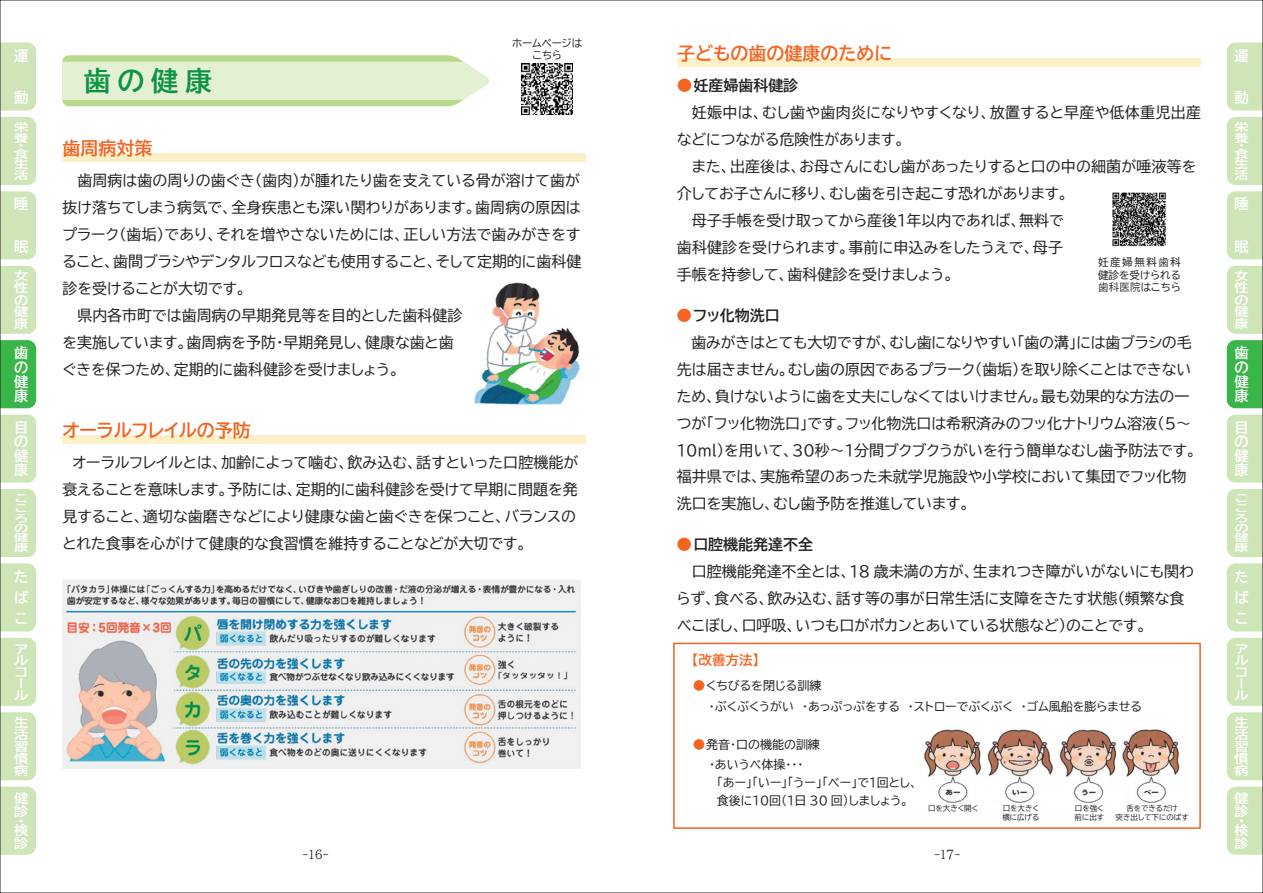
<style>
.page{position:relative;width:1263px;height:893px;background:#fff}
.page>*{position:absolute;margin:0;border:0;box-sizing:border-box;transform-origin:0 0}
.t1{font:27px "BIZ UDP Gothic Bold";color:#0d9344}
.t2{font:18px "BIZ UDP Gothic Bold";color:#f36421}
.t3{font:15px/26.8px "BIZ UDP Gothic";color:#231f20}
.t4{font:15px/26.8px "BIZ UDP Gothic";letter-spacing:.02em;color:#231f20}
.t5{font:15px "BIZ UDP Gothic Bold";color:#231f20}
.t6{font:14.25px/14.1px "BIZ UDP Gothic Bold";color:#fff;text-align:justify}
.t7{font:13.5px "BIZ UDP Gothic Bold";color:#f36421}
.t8{font:12.9px/12.8px "BIZ UDP Gothic Bold";color:#fff;text-align:justify;scale:1.11 1}
.t9{font:12.15px/12px "BIZ UDP Gothic Bold";color:#fff;text-align:justify;scale:1.18 1}
.t10{font:12px/20.5px "BIZ UDP Gothic";color:#231f20}
.t11{font:12px "BIZ UDP Mincho Medium";color:#231f20}
.t12{font:10.65px/10.6px "BIZ UDP Gothic Bold";color:#fff;text-align:justify;scale:1.33 1}
.t13{font:10.5px/12.8px "BIZ UDP Gothic";color:#231f20}
.t14{font:10.5px "Koz Go Pr 6 N";color:#231f20}
.t15{font:10.05px/9.9px "BIZ UDP Gothic Bold";color:#fff;scale:1.43 1}
.t16{font:7.5px/9px "BIZ UDP Gothic";color:#231f20}
.s1{color:#f36421}
.s2{font-family:"Koz Go Pr 6 N"}
.s3{font-family:"BIZ UDP Gothic"}
</style>
<div class="page">
<div style="left:62px;top:435px;width:523px;height:8px;background:#fef0c6"></div>
<div style="left:62px;top:153px;width:523px;height:9px;background:#fef0c6"></div>
<img style="left:62px;top:580px;width:519px;height:188px">
<img style="left:474px;top:282px;width:106px;height:123px">
<div style="left:677px;top:58px;width:523px;height:9px;background:#fef0c6"></div>
<div style="left:673px;top:643px;width:528px;height:186px;border:2px solid #f36421"></div>
<img style="left:923px;top:729px;width:257px;height:74px">
<img style="left:522px;top:64px;width:51px;height:51px">
<svg style="left:62px;top:55px;width:427px;height:51px;background:#dbebc4"></svg>
<img style="left:1112px;top:192px;width:54px;height:55px">
<div style="left:1227px;top:787px;width:34px;height:68px;background:#cee5b8"></div>
<div style="left:1227px;top:712px;width:34px;height:68px;background:#cee5b8"></div>
<div style="left:1227px;top:638px;width:34px;height:68px;background:#cee5b8"></div>
<div style="left:1227px;top:563px;width:34px;height:68px;background:#cee5b8"></div>
<div style="left:1227px;top:489px;width:34px;height:68px;background:#cee5b8"></div>
<div style="left:1227px;top:415px;width:34px;height:68px;background:#cee5b8"></div>
<div style="left:1227px;top:266px;width:34px;height:68px;background:#cee5b8"></div>
<div style="left:1227px;top:191px;width:34px;height:68px;background:#cee5b8"></div>
<div style="left:1227px;top:117px;width:34px;height:68px;background:#cee5b8"></div>
<div style="left:1227px;top:43px;width:34px;height:68px;background:#cee5b8"></div>
<div style="left:2px;top:43px;width:34px;height:68px;background:#cee5b8"></div>
<div style="left:2px;top:117px;width:34px;height:68px;background:#cee5b8"></div>
<div style="left:2px;top:191px;width:34px;height:68px;background:#cee5b8"></div>
<div style="left:2px;top:266px;width:34px;height:68px;background:#cee5b8"></div>
<div style="left:2px;top:415px;width:34px;height:68px;background:#cee5b8"></div>
<div style="left:2px;top:489px;width:34px;height:68px;background:#cee5b8"></div>
<div style="left:2px;top:563px;width:34px;height:68px;background:#cee5b8"></div>
<div style="left:2px;top:638px;width:34px;height:68px;background:#cee5b8"></div>
<div style="left:2px;top:712px;width:34px;height:68px;background:#cee5b8"></div>
<div style="left:2px;top:787px;width:34px;height:68px;background:#cee5b8"></div>
<div style="left:1227px;top:340px;width:34px;height:68px;background:#3ab54a"></div>
<div style="left:2px;top:340px;width:34px;height:68px;background:#3ab54a"></div>
<p class="t13" style="left:512px;top:37px;width:72px;line-height:12px;text-align:center">ホームページはこちら</p>
<p class="t2" style="left:677px;top:44px;width:217px">子どもの歯の健康のために</p>
<p class="t5" style="left:677px;top:78px;width:123px"><span class="s1">●</span>妊産婦歯科健診</p>
<p class="t4" style="left:677px;top:99px;width:526px;text-indent:15px">妊娠中は、むし歯や歯肉炎になりやすくなり、放置すると早産や低体重児出産などにつながる危険性があります。</p>
<p class="t3" style="left:692px;top:153px;width:506px">また、出産後は、お母さんにむし歯があったりすると口の中の細菌が唾液等を</p>
<p class="t3" style="left:677px;top:180px;width:392px">介してお子さんに移り、むし歯を引き起こす恐れがあります。</p>
<p class="t3" style="left:692px;top:207px;width:374px">母子手帳を受け取ってから産後１年以内であれば、無料で</p>
<p class="t3" style="left:677px;top:234px;width:388px">歯科健診を受けられます。事前に申込みをしたうえで、母子</p>
<p class="t3" style="left:677px;top:261px;width:278px">手帳を持参して、歯科健診を受けましょう。</p>
<p class="t5" style="left:677px;top:308px;width:104px"><span class="s1">●</span>フッ化物洗口</p>
<p class="t3" style="left:677px;top:329px;width:521px;text-indent:14px">歯みがきはとても大切ですが、むし歯になりやすい「歯の溝」には歯ブラシの毛先は届きません。むし歯の原因であるプラーク（歯垢）を取り除くことはできないため、負けないように歯を丈夫にしなくてはいけません。最も効果的な方法の一つが「フッ化物洗口」です。フッ化物洗口は希釈済みのフッ化ナトリウム溶液（５〜10ml）を用いて、３０秒〜１分間ブクブクうがいを行う簡単なむし歯予防法です。福井県では、実施希望のあった未就学児施設や小学校において集団でフッ化物洗口を実施し、むし歯予防を推進しています。</p>
<p class="t5" style="left:677px;top:537px;width:138px"><span class="s1">●</span>口腔機能発達不全</p>
<p class="t3" style="left:677px;top:558px;width:518px;text-indent:15px">口腔機能発達不全とは、18 歳未満の方が、生まれつき障がいがないにも関わらず、食べる、飲み込む、話す等の事が日常生活に支障をきたす状態（頻繁な食べこぼし、口呼吸、いつも口がポカンとあいている状態など）のことです。</p>
<p class="t7" style="left:692px;top:653px;width:69px">【改善方法】</p>
<p class="t10" style="left:709px;top:675px;width:434px;text-indent:-16px"><span class="s1">●</span>くちびるを閉じる訓練<br>・ぶくぶくうがい ・あっぷっぷをする ・ストローでぶくぶく ・ゴム風船を膨らませる</p>
<p class="t10" style="left:693px;top:734px;width:128px;text-align:center"><span class="s1">●</span>発音・口の機能の訓練・あいうべ体操・・・</p>
<p class="t10" style="left:717px;top:774px;width:202px;line-height:18px">「あー」「いー」「うー」「べー」で１回とし、食後に１０回（１日 30 回）しましょう。</p>
<p class="t6" style="left:14px;top:48px;width:16px">運</p>
<p class="t6" style="left:1234px;top:48px;width:16px">運</p>
<h1 class="t1" style="left:84px;top:67px;width:130px">歯の健康</h1>
<p class="t6" style="left:14px;top:81px;width:17px">　</p>
<p class="t6" style="left:14px;top:91px;width:15px">動</p>
<p class="t12" style="left:14px;top:122px;width:12px">栄養・</p>
<p class="t12" style="left:14px;top:148px;width:12px">食生活</p>
<p class="t6" style="left:14px;top:197px;width:15px">睡</p>
<p class="t6" style="left:14px;top:230px;width:17px">　</p>
<p class="t6" style="left:14px;top:240px;width:16px">眠</p>
<p class="t9" style="left:14px;top:270px;width:13px">女性の健康</p>
<p class="t6" style="left:1234px;top:81px;width:17px">　</p>
<p class="t6" style="left:1234px;top:91px;width:15px">動</p>
<p class="t12" style="left:1234px;top:122px;width:12px">栄養・</p>
<p class="t12" style="left:1234px;top:148px;width:12px">食生活</p>
<p class="t6" style="left:1234px;top:197px;width:15px">睡</p>
<p class="t6" style="left:1234px;top:240px;width:16px">眠</p>
<p class="t9" style="left:1234px;top:270px;width:13px">女性の健康</p>
<p class="t2" style="left:62px;top:139px;width:92px">歯周病対策</p>
<p class="t3" style="left:77px;top:167px;width:504px">歯周病は歯の周りの歯ぐき（歯肉）が腫れたり歯を支えている骨が溶けて歯が</p>
<p class="t3" style="left:62px;top:194px;width:520px">抜け落ちてしまう病気で、全身疾患とも深い関わりがあります。歯周病の原因は</p>
<p class="t3" style="left:62px;top:221px;width:519px">プラーク（歯垢）であり、それを増やさないためには、正しい方法で歯みがきをす</p>
<p class="t3" style="left:62px;top:248px;width:520px">ること、歯間ブラシやデンタルフロスなども使用すること、そして定期的に歯科健</p>
<p class="t3" style="left:62px;top:275px;width:185px">診を受けることが大切です。</p>
<p class="t3" style="left:77px;top:302px;width:386px">県内各市町では歯周病の早期発見等を目的とした歯科健診</p>
<p class="t3" style="left:62px;top:328px;width:393px">を実施しています。歯周病を予防・早期発見し、健康な歯と歯</p>
<p class="t3" style="left:62px;top:355px;width:338px">ぐきを保つため、定期的に歯科健診を受けましょう。</p>
<p class="t13" style="left:1098px;top:255px;width:84px">妊産婦無料<span class="s2">歯</span>科健診を受けられる</p>
<p class="t14" style="left:1098px;top:282px;width:84px">歯科医院<span class="s3">はこちら</span></p>
<p class="t6" style="left:14px;top:346px;width:16px">歯の健康</p>
<p class="t6" style="left:1234px;top:346px;width:16px">歯の健康</p>
<p class="t6" style="left:14px;top:420px;width:16px;text-align:left">目の健康</p>
<p class="t15" style="left:14px;top:493px;width:11px">こころの健康</p>
<p class="t6" style="left:14px;top:566px;width:16px;line-height:21.3px">たばこ</p>
<p class="t9" style="left:14px;top:643px;width:13px;line-height:11.6px;text-align:left">アルコール</p>
<p class="t9" style="left:14px;top:716px;width:13px">生活習慣病</p>
<p class="t8" style="left:14px;top:792px;width:14px">健診・</p>
<p class="t8" style="left:14px;top:824px;width:14px">検診</p>
<p class="t6" style="left:1234px;top:420px;width:16px;text-align:left">目の健康</p>
<p class="t15" style="left:1234px;top:493px;width:11px">こころの健康</p>
<p class="t6" style="left:1234px;top:566px;width:16px;line-height:21.3px">たばこ</p>
<p class="t9" style="left:1234px;top:643px;width:13px;line-height:11.6px;text-align:left">アルコール</p>
<p class="t9" style="left:1234px;top:716px;width:13px">生活習慣病</p>
<p class="t8" style="left:1234px;top:792px;width:14px">健診・</p>
<p class="t8" style="left:1234px;top:824px;width:14px">検診</p>
<p class="t2" style="left:62px;top:421px;width:190px">オーラルフレイルの予防</p>
<p class="t3" style="left:62px;top:449px;width:518px;text-indent:10px">オーラルフレイルとは、加齢によって噛む、飲み込む、話すといった口腔機能が衰えることを意味します。予防には、定期的に歯科健診を受けて早期に問題を発見すること、適切な歯磨きなどにより健康な歯と歯ぐきを保つこと、バランスのとれた食事を心がけて健康的な食習慣を維持することなどが大切です。</p>
<p class="t16" style="left:928px;top:804px;width:51px">口を大きく開く</p>
<p class="t16" style="left:1074px;top:804px;width:31px">口を強く前に出す</p>
<p class="t16" style="left:1002px;top:804px;width:38px">口を大きく横に広げる</p>
<p class="t16" style="left:1116px;top:804px;width:74px;text-align:center">舌をできるだけ<br>突き出して下にのばす</p>
<p class="t11" style="left:303px;top:848px;width:28px">-16-</p>
<p class="t11" style="left:934px;top:848px;width:28px">-17-</p>
</div>
